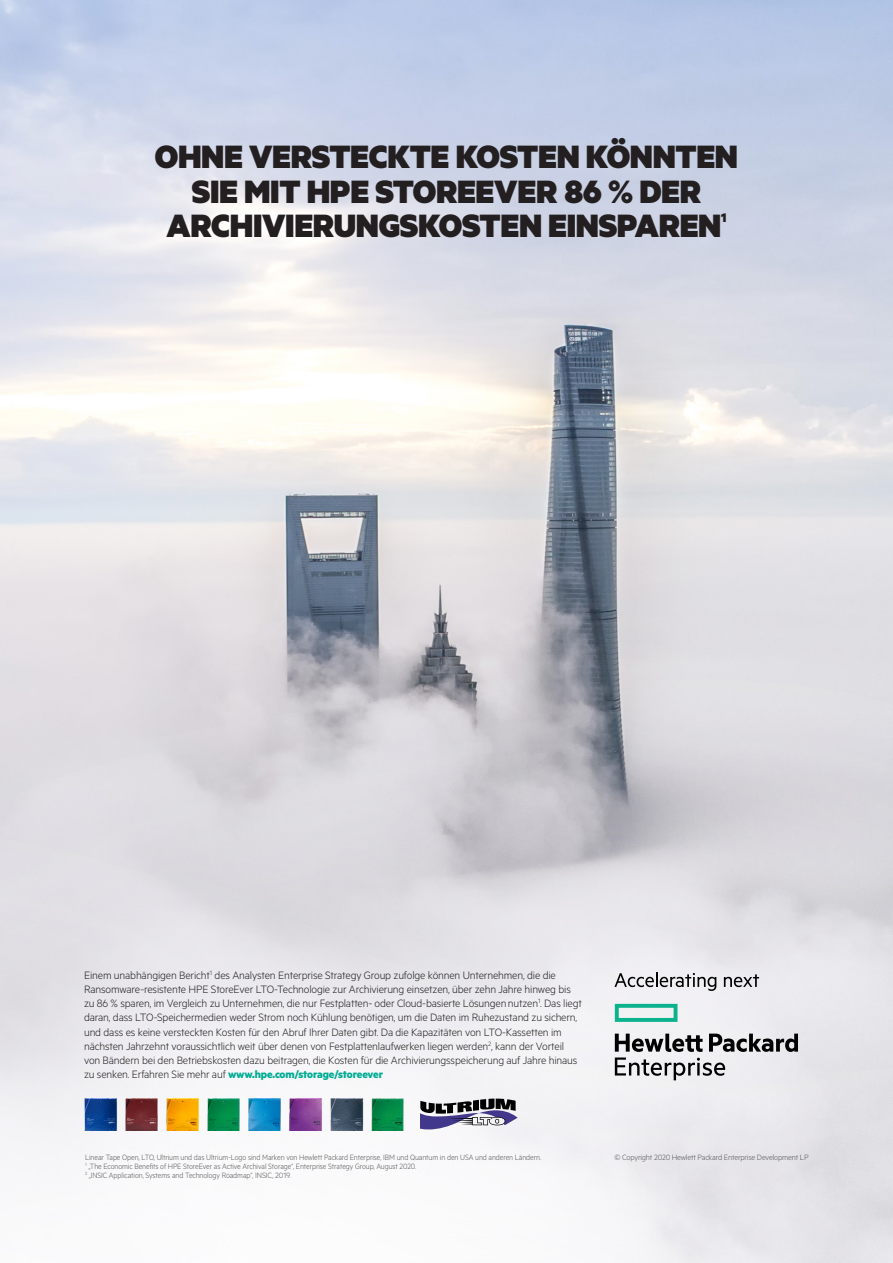
<style>
.page{position:relative;width:893px;height:1263px;background:#fff}
.page>*{position:absolute;margin:0;border:0;box-sizing:border-box;transform-origin:0 0}
.t1{font:900 36.3px/34.5px "Metric";letter-spacing:-.01em;color:#231f20;text-align:center}
.t2{font:900 13.95px "Metric";color:#231f20}
.t3{font:300 12px/14.2px "Metric";letter-spacing:-.015em;color:#231f20}
.t4{font:300 8.7px/9px "Metric";letter-spacing:-.01em;color:#57585a;scale:.95 1}
.t5{font:300 8.7px "Metric";letter-spacing:-.01em;color:#57585a}
.s1{font-weight:700;color:#00ac94}
</style>
<div class="page">
<img style="left:0;top:0;width:893px;height:1263px">
<svg style="left:614px;top:972px;width:102px;height:19px"></svg>
<svg style="left:724px;top:974px;width:35px;height:13px"></svg>
<svg style="left:615px;top:1004px;width:62px;height:18px"></svg>
<svg style="left:615px;top:1033px;width:183px;height:47px"></svg>
<img style="left:81px;top:1099px;width:324px;height:31px">
<svg style="left:420px;top:1098px;width:98px;height:31px"></svg>
<p class="t1" style="left:155px;top:138px;width:585px">OHNE VERSTECKTE KOSTEN KÖNNTEN<br>SIE MIT HPE STOREEVER 86 % DER<br>ARCHIVIERUNGSKOSTEN EINSPAREN</p>
<p class="t2" style="left:721px;top:209px;width:7px">1</p>
<p class="t3" style="left:84px;top:967px;width:499px">Einem unabhängigen Bericht<sup>1</sup> des Analysten Enterprise Strategy Group zufolge können Unternehmen, die die Ransomware-resistente HPE StoreEver LTO-Technologie zur Archivierung einsetzen, über zehn Jahre hinweg bis zu 86 % sparen, im Vergleich zu Unternehmen, die nur Festplatten- oder Cloud-basierte Lösungennutzen<sup>1</sup>. Das liegt daran, dass LTO-Speichermedien weder Strom noch Kühlung benötigen, um die Daten im Ruhezustand zu sichern, und dass es keine versteckten Kosten für den Abruf Ihrer Daten gibt. Da die Kapazitäten von LTO-Kassetten im nächsten Jahrzehnt voraussichtlich weit über denen von Festplattenlaufwerken liegen werden<sup>2</sup>, kann der Vorteil von Bändern bei den Betriebskosten dazu beitragen, die Kosten für die Archivierungsspeicherung auf Jahre hinaus zu senken. Erfahren Sie mehr auf <span class="s1">www.hpe.com/storage/storeever</span></p>
<p class="t4" style="left:85px;top:1152px;width:482px">Linear Tape Open, LTO, Ultrium und das Ultrium-Logo sind Marken von Hewlett Packard Enterprise, IBM und Quantum in den USA und anderen Ländern.</p>
<p class="t5" style="left:614px;top:1152px;width:196px">© Copyright 2020 Hewlett Packard Enterprise Development LP</p>
<p class="t4" style="left:85px;top:1161px;width:350px"><sup>1</sup> „The Economic Benefits of HPE StoreEver as Active Archival Storage“, Enterprise Strategy Group, August 2020.<br><sup>2</sup> „INSIC Application, Systems and Technology Roadmap“, INSIC, 2019.</p>
</div>
